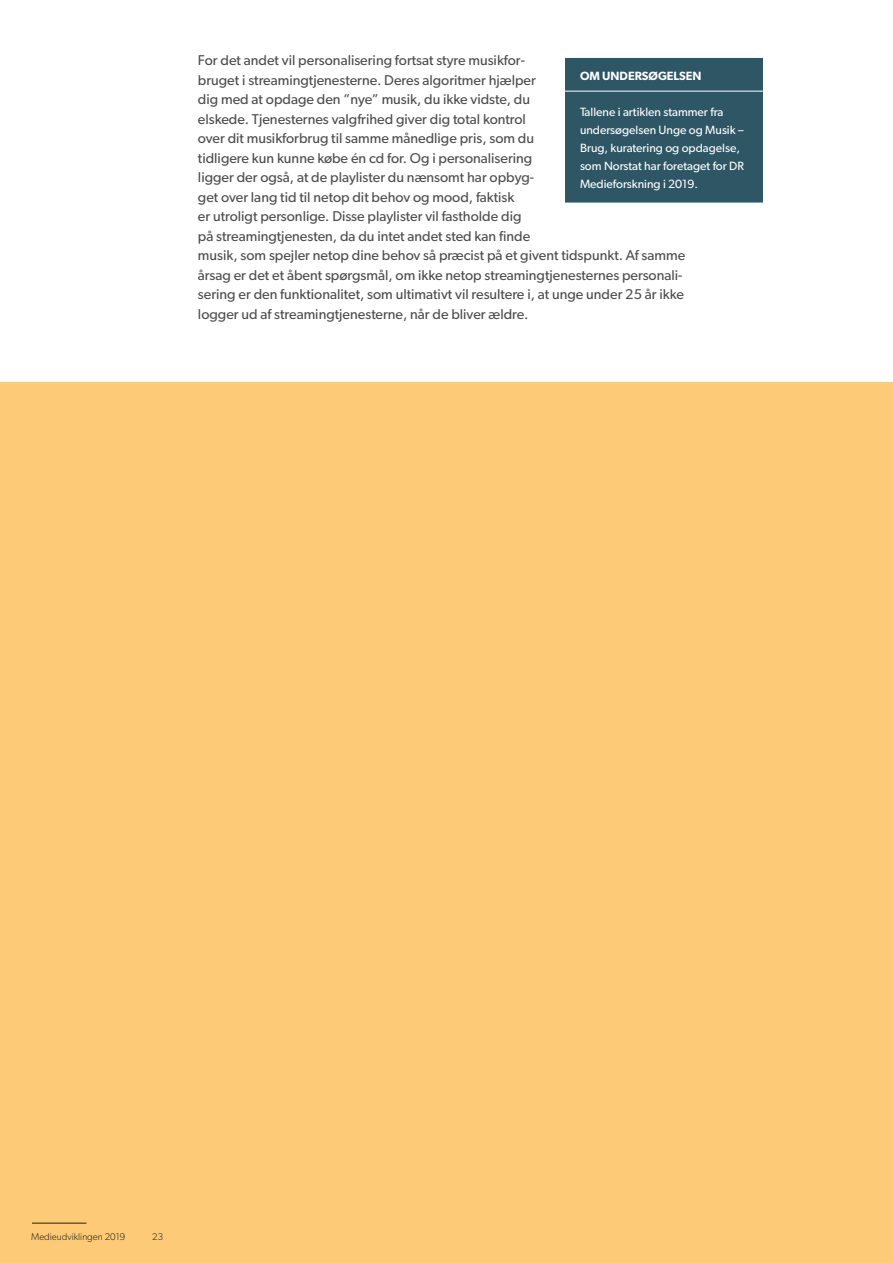
<style>
.page{position:relative;width:893px;height:1263px;background:#fff}
.page>*{position:absolute;margin:0;border:0;box-sizing:border-box;transform-origin:0 0}
.t1{font:14.25px/19.5px "Gibson";color:#4d4d4d}
.t2{font:12px/18px "Gibson";color:#fff}
.t3{font:600 12px "Gibson";color:#fff}
.t4{font:300 9.75px "Gibson";color:#231f20}
</style>
<div class="page">
<div style="left:565px;top:57px;width:198px;height:146px;background:#2e5665"></div>
<hr style="left:562px;top:91px;width:225px;height:1px;background:#fff">
<div style="left:0;top:382px;width:893px;height:881px;background:#fdcb78"></div>
<hr style="left:32px;top:1223px;width:54px;height:1px;background:#231f20">
<p class="t1" style="left:198px;top:51px;width:489px">For det andet vil personalisering fortsat styre musikfor-<br>bruget i streamingtjenesterne. Deres algoritmer hjælper<br>dig med at opdage den ”nye” musik, du ikke vidste, du<br>elskede. Tjenesternes valgfrihed giver dig total kontrol<br>over dit musikforbrug til samme månedlige pris, som du<br>tidligere kun kunne købe én cd for. Og i personalisering<br>ligger der også, at de playlister du nænsomt har opbyg-<br>get over lang tid til netop dit behov og mood, faktisk<br>er utroligt personlige. Disse playlister vil fastholde dig<br>på streamingtjenesten, da du intet andet sted kan finde<br>musik, som spejler netop dine behov så præcist på et givent tidspunkt. Af samme årsag er det et åbent spørgsmål, om ikke netop streamingtjenesternes personali&shy;sering er den funktionalitet, som ultimativt vil resultere i, at unge under 25 år ikke logger ud af streamingtjenesterne, når de bliver ældre.</p>
<p class="t3" style="left:580px;top:68px;width:123px">OM UNDERSØGELSEN</p>
<p class="t2" style="left:580px;top:102px;width:165px">Tallene i artiklen stammer fra undersøgelsen Unge og Musik –<br>Brug, kuratering og opdagelse, som Norstat har foretaget for DR<br>Medieforskning i 2019.</p>
<p class="t4" style="left:31px;top:1231px;width:96px">Medieudviklingen 2019</p>
<p class="t4" style="left:152px;top:1231px;width:12px">23</p>
</div>
